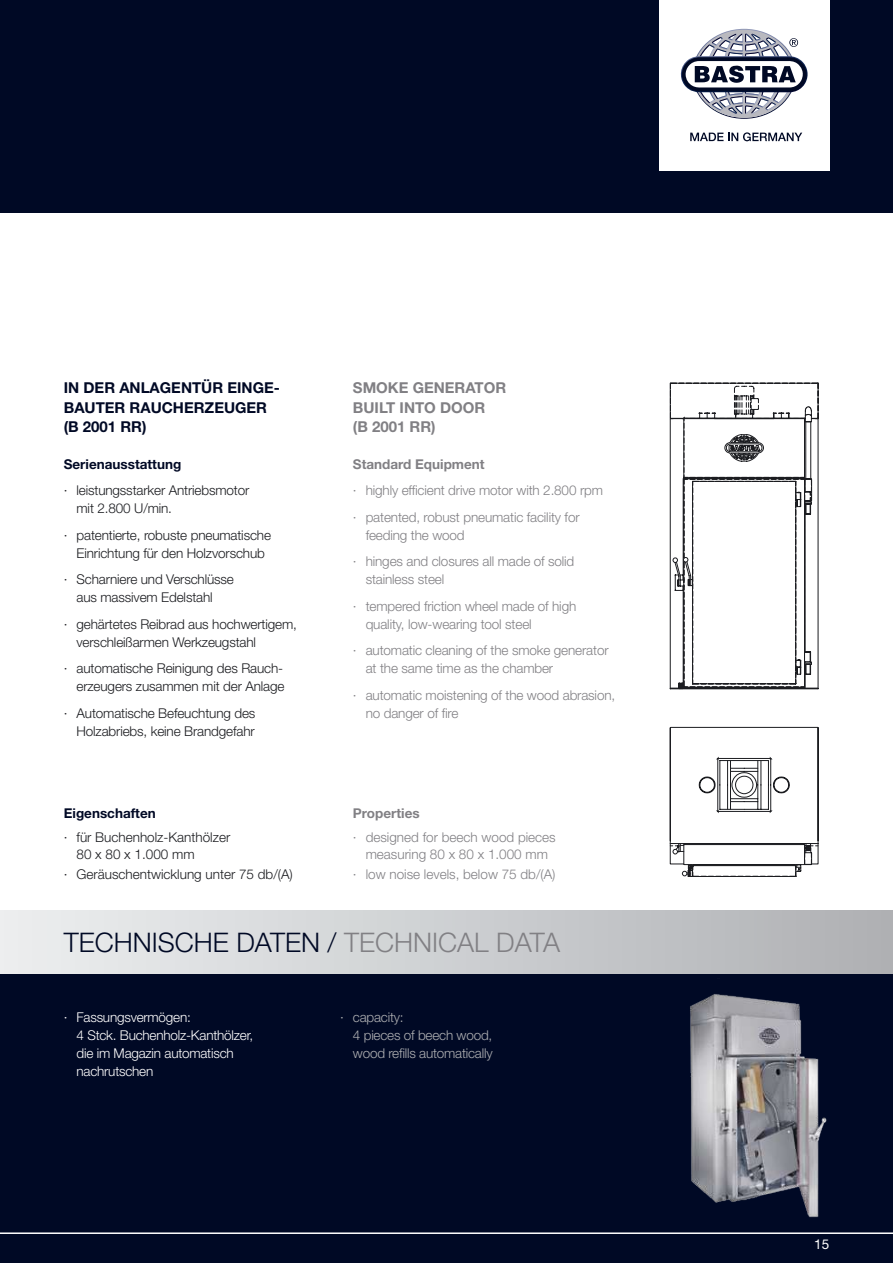
<style>
.page{position:relative;width:893px;height:1263px;background:#fff}
.page>*{position:absolute;margin:0;border:0;box-sizing:border-box;transform-origin:0 0}
.t1{font:300 27px "Helvetica Neue LT Std";color:#000925}
.t2{font:700 15px/19.5px "Helvetica Neue LT Std";color:#000925}
.t3{font:700 15px/19.5px "Helvetica Neue LT Std";color:#818084}
.t4{font:300 13.5px/18px "Helvetica Neue LT Std";letter-spacing:-.01em;color:#1b1c20}
.t5{font:300 13.5px/26.5px "Helvetica Neue LT Std";letter-spacing:-.01em;color:#818084}
.t6{font:300 13.5px/18px "Helvetica Neue LT Std";letter-spacing:-.015em;color:#fff}
.t7{font:300 13.5px/18px "Helvetica Neue LT Std";letter-spacing:-.015em;color:#aeafb2}
.t8{font:700 13.5px "Helvetica Neue LT Std";color:#000925}
.t9{font:700 13.5px "Helvetica Neue LT Std";color:#818084}
.t10{font:13.5px "Helvetica Neue LT Std";color:#fff}
.s1{color:#818084}
</style>
<div class="page">
<div style="left:0;top:974px;width:893px;height:289px;background:#000925"></div>
<div style="left:0;top:910px;width:893px;height:64px;background:linear-gradient(to right,#edeff0,#afb0b4)"></div>
<div style="left:0;top:0;width:893px;height:213px;background:#000925"></div>
<hr style="left:0;top:1232px;width:893px;height:2px;background:#fff">
<div style="left:659px;top:0;width:170px;height:170px;background:#fff"></div>
<svg style="left:680px;top:29px;width:128px;height:90px"></svg>
<svg style="left:690px;top:132px;width:112px;height:9px"></svg>
<svg style="left:672px;top:846px;width:140px;height:31px"></svg>
<svg style="left:669px;top:382px;width:150px;height:24px"></svg>
<svg style="left:669px;top:406px;width:150px;height:440px"></svg>
<img style="left:679px;top:955px;width:154px;height:278px">
<p class="t2" style="left:64px;top:378px;width:218px">IN DER ANLAGENTÜR EINGE-<br>BAUTER RAUCHERZEUGER (B 2001 RR)</p>
<p class="t8" style="left:64px;top:456px;width:119px">Serienausstattung</p>
<p class="t4" style="left:77px;top:481px;width:174px;text-indent:-13px">· leistungsstarker Antriebsmotor mit 2.800 U/min.</p>
<p class="t4" style="left:64px;top:526px;width:209px;text-align:center">· patentierte, robuste pneumatische<br>Einrichtung für den Holzvorschub</p>
<p class="t4" style="left:77px;top:570px;width:159px;text-indent:-13px">· Scharniere und Verschlüsse aus massivem Edelstahl</p>
<p class="t4" style="left:77px;top:615px;width:222px;text-indent:-13px">· gehärtetes Reibrad aus hochwertigem, verschleißarmen Werkzeugstahl</p>
<p class="t4" style="left:64px;top:659px;width:222px;text-align:right">· automatische Reinigung des Rauch&shy;erzeugers zusammen mit der Anlage</p>
<p class="t4" style="left:64px;top:704px;width:193px;text-align:right">· Automatische Befeuchtung des<br>Holzabriebs, keine Brandgefahr</p>
<p class="t8" style="left:64px;top:804px;width:93px">Eigenschaften</p>
<p class="t4" style="left:77px;top:829px;width:155px;line-height:16.2px;text-indent:-13px">· für Buchenholz-Kanthölzer<br>80 x 80 x 1.000 mm</p>
<p class="t4" style="left:64px;top:865px;width:231px">· Geräuschentwicklung unter 75 db/(A)</p>
<p class="t3" style="left:353px;top:378px;width:155px">SMOKE GENERATOR<br>BUILT INTO DOOR<br>(B 2001 RR)</p>
<p class="t9" style="left:353px;top:456px;width:133px">Standard Equipment</p>
<p class="t5" style="left:353px;top:477px;width:252px">· highly efficient drive motor with 2.800 rpm · patented, robust pneumatic facility for</p>
<p class="t5" style="left:353px;top:521px;width:223px;text-indent:13px">feeding the wood<br>· hinges and closures all made of solid</p>
<p class="t5" style="left:353px;top:566px;width:225px;text-indent:13px">stainless steel<br>· tempered friction wheel made of high</p>
<p class="t5" style="left:353px;top:610px;width:257px;text-indent:13px">quality, low-wearing tool steel<br>· automatic cleaning of the smoke generator</p>
<p class="t5" style="left:353px;top:655px;width:264px;text-indent:13px">at the same time as the chamber<br>· automatic moistening of the wood abrasion,</p>
<p class="t5" style="left:366px;top:699px;width:94px">no danger of fire</p>
<p class="t9" style="left:353px;top:804px;width:68px">Properties</p>
<p class="t5" style="left:353px;top:829px;width:204px;line-height:16.2px;text-align:center">· designed for beech wood pieces measuring 80 x 80 x 1.000 mm</p>
<p class="t5" style="left:353px;top:861px;width:204px">· low noise levels, below 75 db/(A)</p>
<h1 class="t1" style="left:64px;top:925px;width:498px">TECHNISCHE DATEN / <span class="s1">TECHNICAL DATA</span></h1>
<p class="t6" style="left:77px;top:1008px;width:178px;text-indent:-13px">· Fassungsvermögen:<br>4 Stck. Buchenholz-Kanthölzer, die im Magazin automatisch nachrutschen</p>
<p class="t7" style="left:353px;top:1007px;width:141px;text-indent:-13px">· capacity:<br>4 pieces of beech wood, wood refills automatically</p>
<p class="t10" style="left:814px;top:1236px;width:17px">15</p>
</div>
